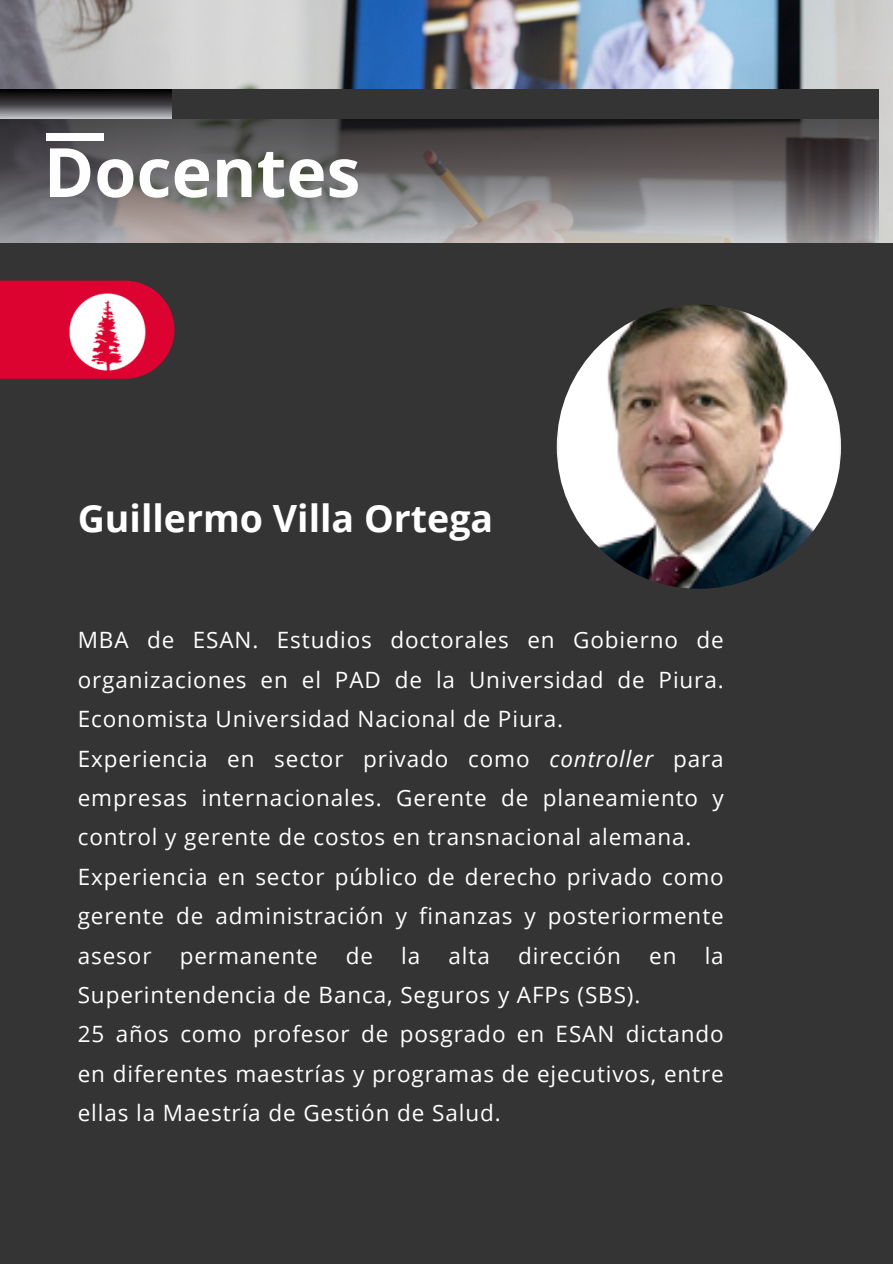
<style>
.page{position:relative;width:893px;height:1264px;background:#fff}
.page>*{position:absolute;margin:0;border:0;box-sizing:border-box;transform-origin:0 0}
.t1{font:700 68.1px "Open Sans";color:#fffefe}
.t2{font:700 37.5px "Open Sans";color:#fff}
.t3{font:22.5px/39.3px "Open Sans";letter-spacing:.04em;color:#fff;text-align:justify}
.s1{font-style:italic}
</style>
<div class="page">
<img style="left:0;top:0;width:892px;height:243px">
<svg style="left:0;top:119px;width:878px;height:124px;background:#716e6f"></svg>
<div style="left:0;top:243px;width:892px;height:1020px;background:#343434"></div>
<div style="left:0;top:90px;width:878px;height:29px;background:#343434"></div>
<svg style="left:0;top:89px;width:171px;height:29px"></svg>
<div style="left:46px;top:133px;width:57px;height:8px;background:#fffefe"></div>
<img style="left:556px;top:304px;width:285px;height:285px;border-radius:50%">
<div style="left:0;top:280px;width:174px;height:99px;background:#dc0330"></div>
<img style="left:69px;top:293px;width:77px;height:78px">
<h1 class="t1" style="left:44px;top:124px;width:318px">Docentes</h1>
<p class="t2" style="left:78px;top:492px;width:417px">Guillermo Villa Ortega</p>
<p class="t3" style="left:78px;top:620px;width:647px">MBA de ESAN. Estudios doctorales en Gobierno de organizaciones en el PAD de la Universidad de Piura.<br>Economista Universidad Nacional de Piura.</p>
<p class="t3" style="left:78px;top:738px;width:647px">Experiencia en sector privado como <span class="s1">controller</span> para empresas internacionales. Gerente de planeamiento y control y gerente de costos en transnacional alemana.</p>
<p class="t3" style="left:78px;top:856px;width:647px">Experiencia en sector público de derecho privado como gerente de administración y finanzas y posteriormente asesor</p>
<p class="t3" style="left:180px;top:935px;width:139px">permanente</p>
<p class="t3" style="left:346px;top:935px;width:29px">de</p>
<p class="t3" style="left:401px;top:935px;width:21px">la</p>
<p class="t3" style="left:448px;top:935px;width:43px">alta</p>
<p class="t3" style="left:518px;top:935px;width:104px">dirección</p>
<p class="t3" style="left:649px;top:935px;width:29px">en</p>
<p class="t3" style="left:704px;top:935px;width:21px">la</p>
<p class="t3" style="left:78px;top:974px;width:564px">Superintendencia de Banca, Seguros y AFPs (SBS).</p>
<p class="t3" style="left:78px;top:1014px;width:647px">25 años como profesor de posgrado en ESAN dictando en diferentes maestrías y programas de ejecutivos, entre ellas la Maestría de Gestión de Salud.</p>
</div>
